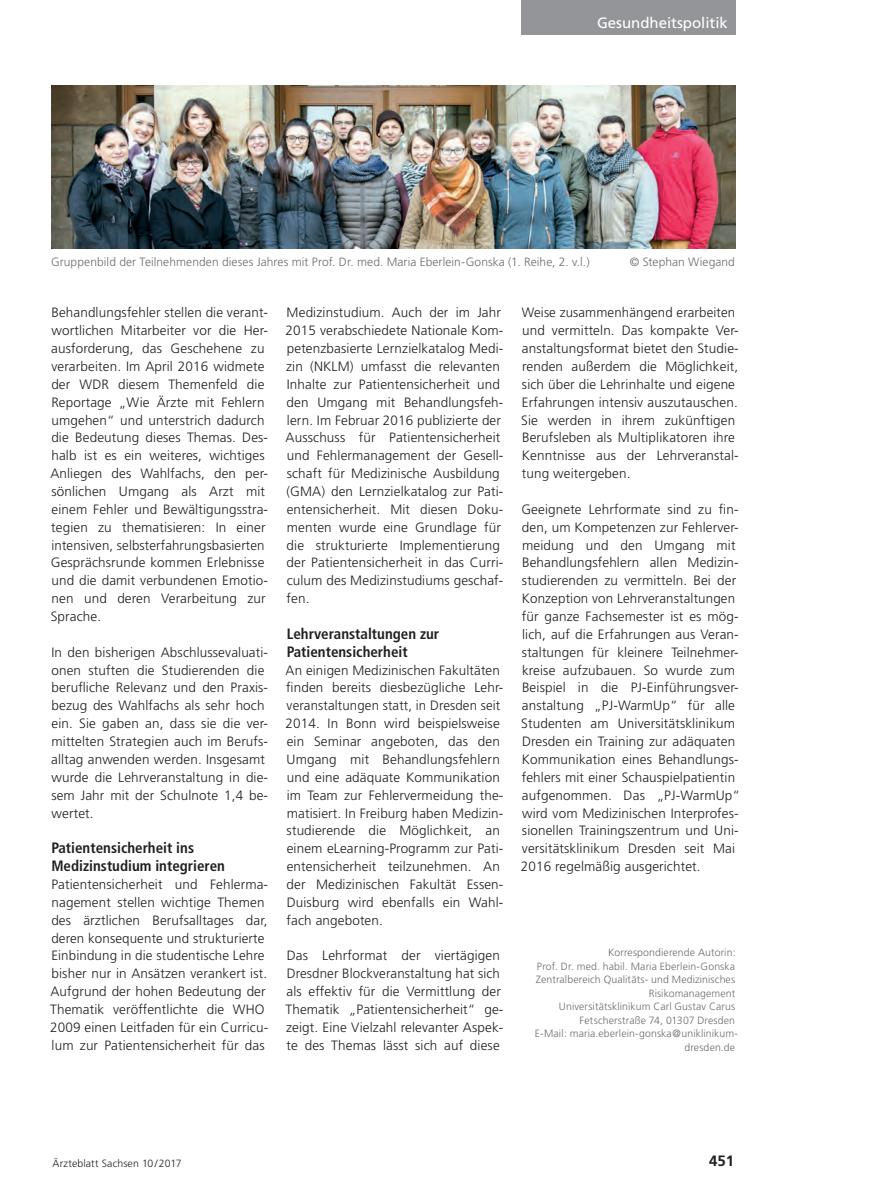
<style>
.page{position:relative;width:893px;height:1191px;background:#fff}
.page>*{position:absolute;margin:0;border:0;box-sizing:border-box;transform-origin:0 0}
.t1{font:700 condensed 15px/17.9px "Frutiger";color:#231f20}
.t2{font:15px "Frutiger";color:#fff}
.t3{font:700 15px "Frutiger";color:#231f20}
.t4{font:300 13.5px/17.9px "Frutiger";letter-spacing:.01em;color:#231f20}
.t5{font:300 12px "Frutiger";letter-spacing:.005em;color:#6c6d70}
.t6{font:300 10.5px/13.5px "Frutiger";letter-spacing:.01em;color:#6c6d70;text-align:right}
.t7{font:300 10.5px "Frutiger";letter-spacing:.01em;color:#231f20}
</style>
<div class="page">
<div style="left:522px;top:0;width:214px;height:34px;background:#939598"></div>
<img style="left:51px;top:85px;width:685px;height:163px">
<p class="t2" style="left:597px;top:14px;width:132px">Gesundheitspolitik</p>
<p class="t5" style="left:51px;top:255px;width:540px">Gruppenbild der Teilnehmenden dieses Jahres mit Prof. Dr. med. Maria Eberlein-Gonska (1. Reihe, 2. v.l.)</p>
<p class="t5" style="left:630px;top:255px;width:107px">© Stephan Wiegand</p>
<p class="t4" style="left:50px;top:304px;width:219px">Behandlungsfehler stellen die verant&shy;wortlichen Mitarbeiter vor die Her&shy;ausforderung, das Geschehene zu verarbeiten. Im April 2016 widmete der WDR diesem Themenfeld die Reportage „Wie Ärzte mit Fehlern umgehen“ und unterstrich dadurch die Bedeutung dieses Themas. Des&shy;halb ist es ein weiteres, wichtiges Anliegen des Wahlfachs, den per&shy;sönlichen Umgang als Arzt mit einem Fehler und Bewältigungsstra&shy;tegien zu thematisieren: In einer intensiven, selbsterfahrungsbasierten Gesprächsrunde kommen Erlebnisse und die damit verbundenen Emotio&shy;nen und deren Verarbeitung zur Sprache.</p>
<p class="t4" style="left:51px;top:643px;width:218px">In den bisherigen Abschlussevaluati&shy;onen stuften die Studierenden die berufliche Relevanz und den Praxis&shy;bezug des Wahlfachs als sehr hoch ein. Sie gaben an, dass sie die ver&shy;mittelten Strategien auch im Berufs&shy;alltag anwenden werden. Insgesamt wurde die Lehrveranstaltung in die&shy;sem Jahr mit der Schulnote 1,4 be-- wertet.</p>
<p class="t1" style="left:51px;top:839px;width:175px">Patientensicherheit ins<br>Medizinstudium integrieren</p>
<p class="t4" style="left:50px;top:875px;width:219px">Patientensicherheit und Fehlerma&shy;nagement stellen wichtige Themen des ärztlichen Berufsalltages dar, deren konsequente und strukturierte Einbindung in die studentische Lehre bisher nur in Ansätzen verankert ist.<br>Aufgrund der hohen Bedeutung der Thematik veröffentlichte die WHO 2009 einen Leitfaden für ein Curricu&shy;lum zur Patientensicherheit für das</p>
<p class="t4" style="left:286px;top:304px;width:219px">Medizinstudium. Auch der im Jahr 2015 verabschiedete Nationale Kom&shy;petenzbasierte Lernzielkatalog Medi&shy;zin (NKLM) umfasst die relevanten Inhalte zur Patientensicherheit und den Umgang mit Behandlungsfeh&shy;lern. Im Februar 2016 publizierte der Ausschuss für Patientensicherheit und Fehlermanagement der Gesell&shy;schaft für Medizinische Ausbildung (GMA) den Lernzielkatalog zur Pati&shy;entensicherheit. Mit diesen Doku&shy;menten wurde eine Grundlage für die strukturierte Implementierung der Patientensicherheit in das Curri&shy;culum des Medizinstudiums geschaf&shy;fen.</p>
<p class="t1" style="left:287px;top:625px;width:154px">Lehrveranstaltungen zur<br>Patientensicherheit</p>
<p class="t4" style="left:286px;top:661px;width:219px">An einigen Medizinischen Fakultäten finden bereits diesbezügliche Lehr&shy;veranstaltungen statt, in Dresden seit 2014. In Bonn wird beispielsweise ein Seminar angeboten, das den Umgang mit Behandlungsfehlern und eine adäquate Kommunikation im Team zur Fehlervermeidung the&shy;matisiert. In Freiburg haben Medizin&shy;studierende die Möglichkeit, an einem eLearning-Programm zur Pati&shy;entensicherheit teilzunehmen. An der Medizinischen Fakultät Essen-Duisburg wird ebenfalls ein Wahl&shy;fach angeboten.</p>
<p class="t4" style="left:285px;top:947px;width:218px">Das Lehrformat der viertägigen Dresdner Blockveranstaltung hat sich als effektiv für die Vermittlung der Thematik „Patientensicherheit“ ge-- zeigt. Eine Vielzahl relevanter Aspek&shy;te des Themas lässt sich auf diese</p>
<p class="t4" style="left:521px;top:304px;width:219px">Weise zusammenhängend erarbeiten und vermitteln. Das kompakte Ver&shy;anstaltungsformat bietet den Studie&shy;renden außerdem die Möglichkeit, sich über die Lehrinhalte und eigene Erfahrungen intensiv auszutauschen.<br>Sie werden in ihrem zukünftigen Berufsleben als Multiplikatoren ihre Kenntnisse aus der Lehrveranstal&shy;tung weitergeben.</p>
<p class="t4" style="left:521px;top:500px;width:221px">Geeignete Lehrformate sind zu fin&shy;den, um Kompetenzen zur Fehlerver&shy;meidung und den Umgang mit Behandlungsfehlern allen Medizin&shy;studierenden zu vermitteln. Bei der Konzeption von Lehrveranstaltungen für ganze Fachsemester ist es mög&shy;lich, auf die Erfahrungen aus Veran&shy;staltungen für kleinere Teilnehmer&shy;kreise aufzubauen. So wurde zum Beispiel in die PJ-Einführungsver&shy;anstaltung „PJ-WarmUp“ für alle Studenten am Universitätsklinikum Dresden ein Training zur adäquaten Kommunikation eines Behandlungs&shy;fehlers mit einer Schauspielpatientin aufgenommen. Das „PJ-WarmUp“ wird vom Medizinischen Interprofes&shy;sionellen Trainingszentrum und Uni&shy;versitätsklinikum Dresden seit Mai 2016 regelmäßig ausgerichtet.</p>
<p class="t6" style="left:535px;top:945px;width:205px">Korrespondierende Autorin:<br>Prof. Dr. med. habil. Maria Eberlein-Gonska Zentralbereich Qualitäts- und Medizinisches Risikomanagement<br>Universitätsklinikum Carl Gustav Carus Fetscherstraße 74, 01307 Dresden<br>E-Mail: maria.eberlein-gonska@uniklinikum&shy;dresden.de</p>
<p class="t7" style="left:53px;top:1157px;width:130px">Ärzteblatt Sachsen 10/2017</p>
<p class="t3" style="left:709px;top:1151px;width:27px">451</p>
</div>
